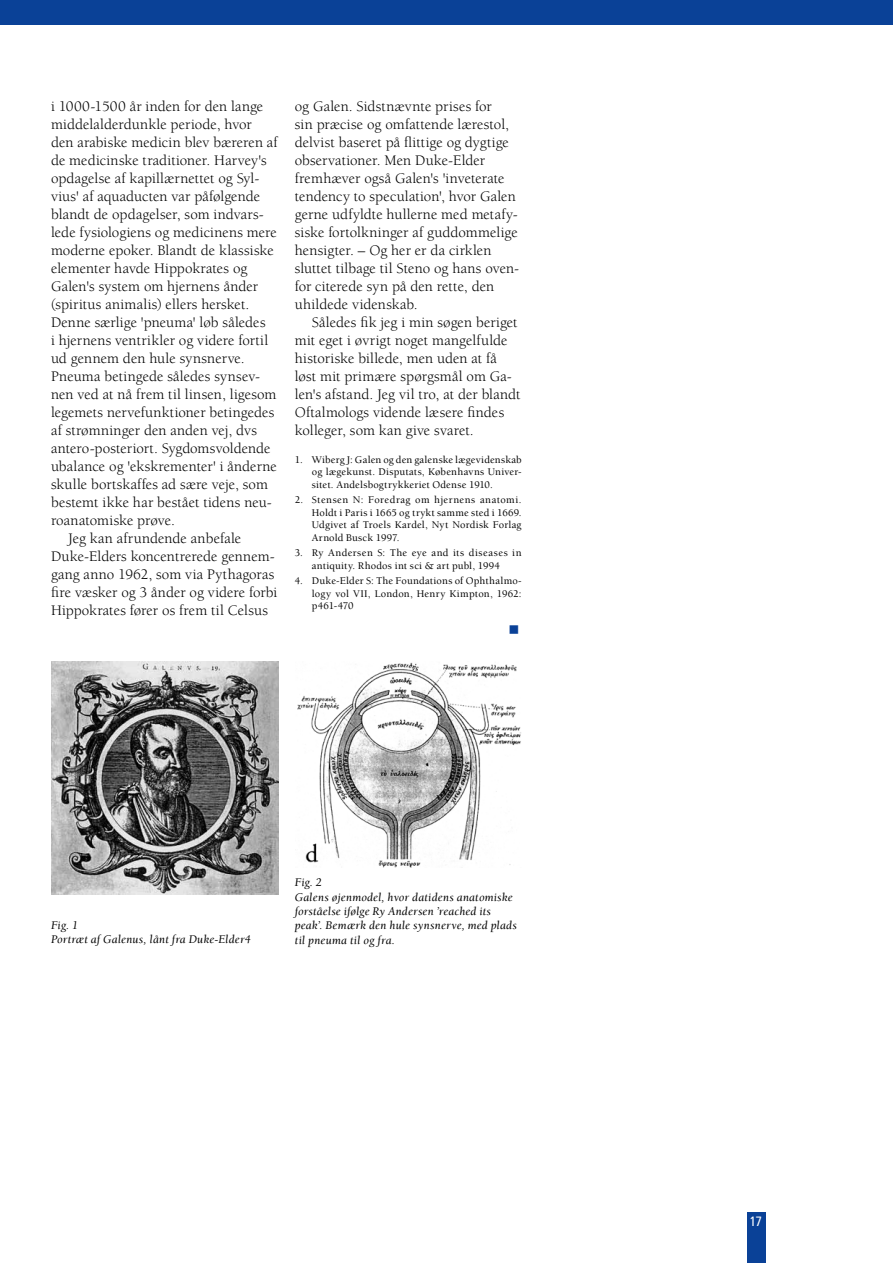
<style>
.page{position:relative;width:893px;height:1263px;background:#fff}
.page>*{position:absolute;margin:0;border:0;box-sizing:border-box;transform-origin:0 0}
.t1{font:15px/18px "Berkeley";letter-spacing:.005em;color:#000}
.t2{font:condensed 13.5px "Frutiger";color:#fff}
.t3{font:italic 12px/14.4px "Berkeley";letter-spacing:.015em;color:#000}
.t4{font:500 10.5px/12.6px "Berkeley";letter-spacing:.02em;color:#000;text-align:justify}
</style>
<div class="page">
<div style="left:0;top:0;width:893px;height:25px;background:#0a4197"></div>
<div style="left:747px;top:1212px;width:18px;height:51px;background:#0a4197"></div>
<img style="left:51px;top:662px;width:228px;height:232px">
<img style="left:297px;top:662px;width:224px;height:205px">
<p class="t1" style="left:51px;top:98px;width:214px">i 1000-1500 år inden for den lange</p>
<p class="t1" style="left:51px;top:116px;width:202px">middelalderdunkle periode, hvor</p>
<p class="t1" style="left:51px;top:134px;width:228px">den arabiske medicin blev bæreren af</p>
<p class="t1" style="left:51px;top:152px;width:217px">de medicinske traditioner. Harvey's</p>
<p class="t1" style="left:51px;top:170px;width:210px">opdagelse af kapillærnettet og Syl-</p>
<p class="t1" style="left:51px;top:188px;width:211px">vius' af aquaducten var påfølgende</p>
<p class="t1" style="left:51px;top:206px;width:214px">blandt de opdagelser, som indvars-</p>
<p class="t1" style="left:51px;top:224px;width:228px">lede fysiologiens og medicinens mere</p>
<p class="t1" style="left:51px;top:242px;width:224px">moderne epoker. Blandt de klassiske</p>
<p class="t1" style="left:51px;top:260px;width:198px">elementer havde Hippokrates og</p>
<p class="t1" style="left:51px;top:278px;width:209px">Galen's system om hjernens ånder</p>
<p class="t1" style="left:51px;top:296px;width:200px">(spiritus animalis) ellers hersket.</p>
<p class="t1" style="left:51px;top:314px;width:216px">Denne særlige 'pneuma' løb således</p>
<p class="t1" style="left:51px;top:332px;width:219px">i hjernens ventrikler og videre fortil</p>
<p class="t1" style="left:51px;top:350px;width:195px">ud gennem den hule synsnerve.</p>
<p class="t1" style="left:51px;top:368px;width:211px">Pneuma betingede således synsev-</p>
<p class="t1" style="left:51px;top:386px;width:227px">nen ved at nå frem til linsen, ligesom</p>
<p class="t1" style="left:51px;top:404px;width:225px">legemets nervefunktioner betingedes</p>
<p class="t1" style="left:51px;top:422px;width:207px">af strømninger den anden vej, dvs</p>
<p class="t1" style="left:51px;top:440px;width:221px">antero-posteriort. Sygdomsvoldende</p>
<p class="t1" style="left:51px;top:458px;width:227px">ubalance og 'ekskrementer' i ånderne</p>
<p class="t1" style="left:51px;top:476px;width:218px">skulle bortskaffes ad sære veje, som</p>
<p class="t1" style="left:51px;top:494px;width:222px">bestemt ikke har bestået tidens neu-</p>
<p class="t1" style="left:51px;top:512px;width:126px">roanatomiske prøve.</p>
<p class="t1" style="left:68px;top:530px;width:175px">Jeg kan afrundende anbefale</p>
<p class="t1" style="left:51px;top:548px;width:225px">Duke-Elders koncentrerede gennem-</p>
<p class="t1" style="left:51px;top:566px;width:225px">gang anno 1962, som via Pythagoras</p>
<p class="t1" style="left:51px;top:584px;width:228px">fire væsker og 3 ånder og videre forbi</p>
<p class="t1" style="left:51px;top:602px;width:219px">Hippokrates fører os frem til Celsus</p>
<p class="t1" style="left:295px;top:98px;width:226px">og Galen. Sidstnævnte prises for<br>sin præcise og omfattende lærestol, delvist baseret på flittige og dygtige observationer. Men Duke-Elder fremhæver også Galen's 'inveterate tendency to speculation', hvor Galen gerne udfyldte hullerne med metafy&shy;siske fortolkninger af guddommelige hensigter. – Og her er da cirklen sluttet tilbage til Steno og hans oven&shy;for citerede syn på den rette, den uhildede videnskab.</p>
<p class="t1" style="left:295px;top:314px;width:227px;text-indent:17px">Således fik jeg i min søgen beriget mit eget i øvrigt noget mangelfulde historiske billede, men uden at få løst mit primære spørgsmål om Ga&shy;len's afstand. Jeg vil tro, at der blandt Oftalmologs vidende læsere findes kolleger, som kan give svaret.</p>
<p class="t4" style="left:312px;top:453px;width:211px;text-indent:-17px">1. Wiberg J: Galen og den galenske lægevidenskab og lægekunst. Disputats, Københavns Univer&shy;sitet. Andelsbogtrykkeriet Odense 1910.</p>
<p class="t4" style="left:312px;top:494px;width:211px;text-indent:-17px">2. Stensen N: Foredrag om hjernens anatomi.<br>Holdt i Paris i 1665 og trykt samme sted i 1669.<br>Udgivet af Troels Kardel, Nyt Nordisk Forlag Arnold Busck 1997.</p>
<p class="t4" style="left:295px;top:547px;width:228px;text-align:center">3. Ry Andersen S: The eye and its diseases in antiquity. Rhodos int sci &amp; art publ, 1994</p>
<p class="t4" style="left:312px;top:574px;width:211px;text-indent:-17px">4. Duke-Elder S: The Foundations of Ophthalmo&shy;logy vol VII, London, Henry Kimpton, 1962: p461-470</p>
<p class="t3" style="left:51px;top:918px;width:201px">Fig. 1<br>Portræt af Galenus, lånt fra Duke-Elder4</p>
<p class="t3" style="left:295px;top:875px;width:224px">Fig. 2<br>Galens øjenmodel, hvor datidens anatomiske forståelse ifølge Ry Andersen ’reached its peak’. Bemærk den hule synsnerve, med plads til pneuma til og fra.</p>
<p class="t2" style="left:750px;top:1214px;width:14px">17</p>
</div>
